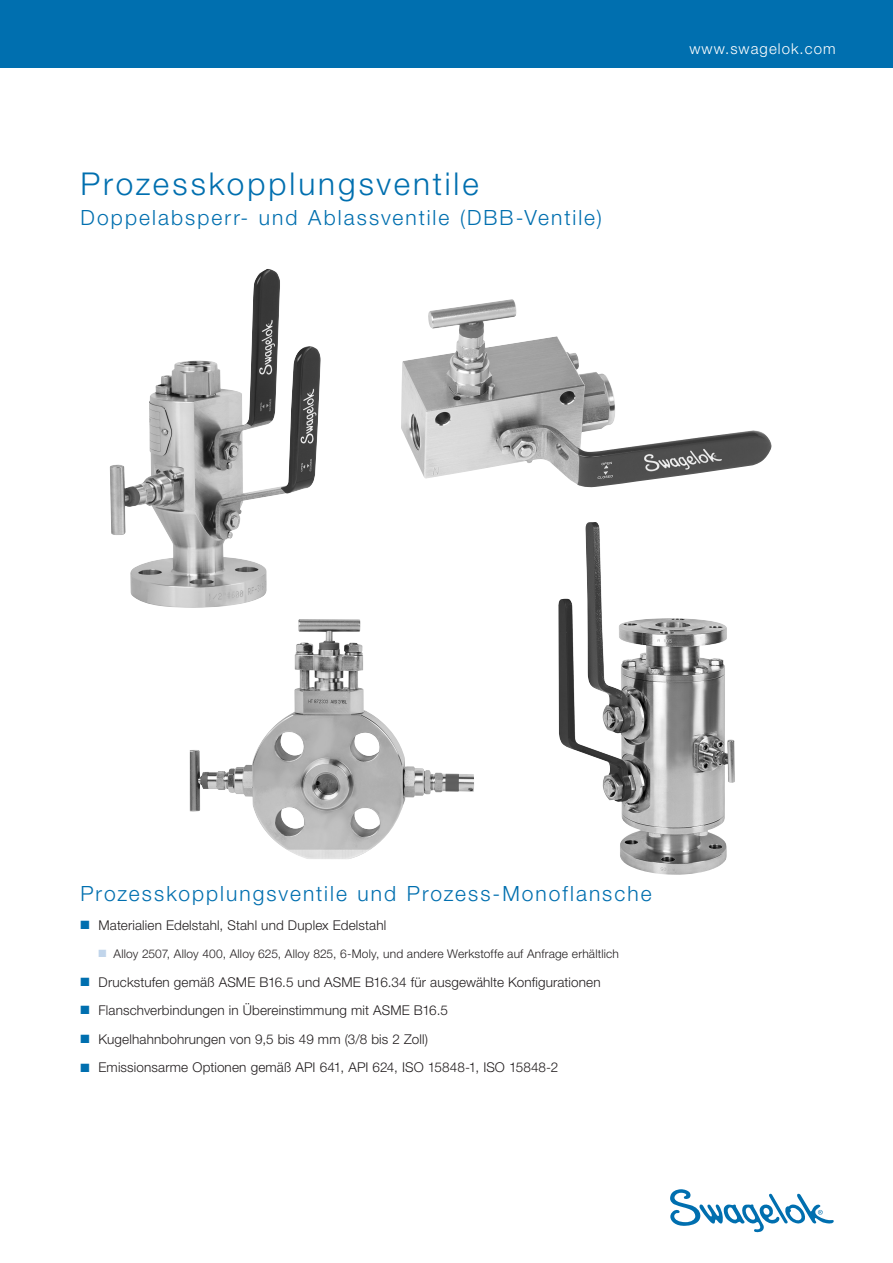
<style>
.page{position:relative;width:893px;height:1263px;background:#fff}
.page>*{position:absolute;margin:0;border:0;box-sizing:border-box;transform-origin:0 0}
.t1{font:300 31.5px "Helvetica Neue LT Std";letter-spacing:.095em;color:#006faf}
.series{font:300 21px "Helvetica Neue LT Std";letter-spacing:.095em;color:#006faf}
.subtitle{font:300 21px "Helvetica Neue LT Std";letter-spacing:.1em;color:#006faf}
.t2{font:300 15px "Helvetica Neue LT Std";letter-spacing:.07em;color:#fff}
.bullets{font:300 13.5px "Helvetica Neue LT Std";letter-spacing:.01em;color:#231f20}
.bullets-2{font:300 12px "Helvetica Neue LT Std";letter-spacing:.015em;color:#231f20}
.s1{color:#006faf}
.s2{color:#c1d5eb}
</style>
<div class="page">
<img style="left:110px;top:269px;width:211px;height:339px">
<img style="left:558px;top:522px;width:177px;height:353px">
<img style="left:190px;top:620px;width:284px;height:239px">
<img style="left:401px;top:299px;width:371px;height:189px">
<svg style="left:670px;top:1189px;width:164px;height:43px"></svg>
<div style="left:0;top:0;width:893px;height:68px;background:#006faf"></div>
<p class="t1" style="left:81px;top:164px;width:400px">Prozesskopplungsventile</p>
<p class="subtitle" style="left:81px;top:205px;width:523px">Doppelabsperr- und Ablassventile (DBB-Ventile)</p>
<p class="t2" style="left:689px;top:39px;width:148px">www.swagelok.com</p>
<p class="series" style="left:81px;top:881px;width:573px">Prozesskopplungsventile und Prozess-Monoflansche</p>
<p class="bullets" style="left:81px;top:917px;width:307px"><span class="s1">■</span> Materialien Edelstahl, Stahl und Duplex Edelstahl</p>
<p class="bullets-2" style="left:99px;top:947px;width:522px"><span class="s2">■</span> Alloy 2507, Alloy 400, Alloy 625, Alloy 825, 6-Moly, und andere Werkstoffe auf Anfrage erhältlich</p>
<p class="bullets" style="left:81px;top:974px;width:522px"><span class="s1">■</span> Druckstufen gemäß ASME B16.5 und ASME B16.34 für ausgewählte Konfigurationen</p>
<p class="bullets" style="left:81px;top:1002px;width:369px"><span class="s1">■</span> Flanschverbindungen in Übereinstimmung mit ASME B16.5</p>
<p class="bullets" style="left:81px;top:1031px;width:349px"><span class="s1">■</span> Kugelhahnbohrungen von 9,5 bis 49 mm (3/8 bis 2 Zoll)</p>
<p class="bullets" style="left:81px;top:1059px;width:479px"><span class="s1">■</span> Emissionsarme Optionen gemäß API 641, API 624, ISO 15848-1, ISO 15848-2</p>
</div>
